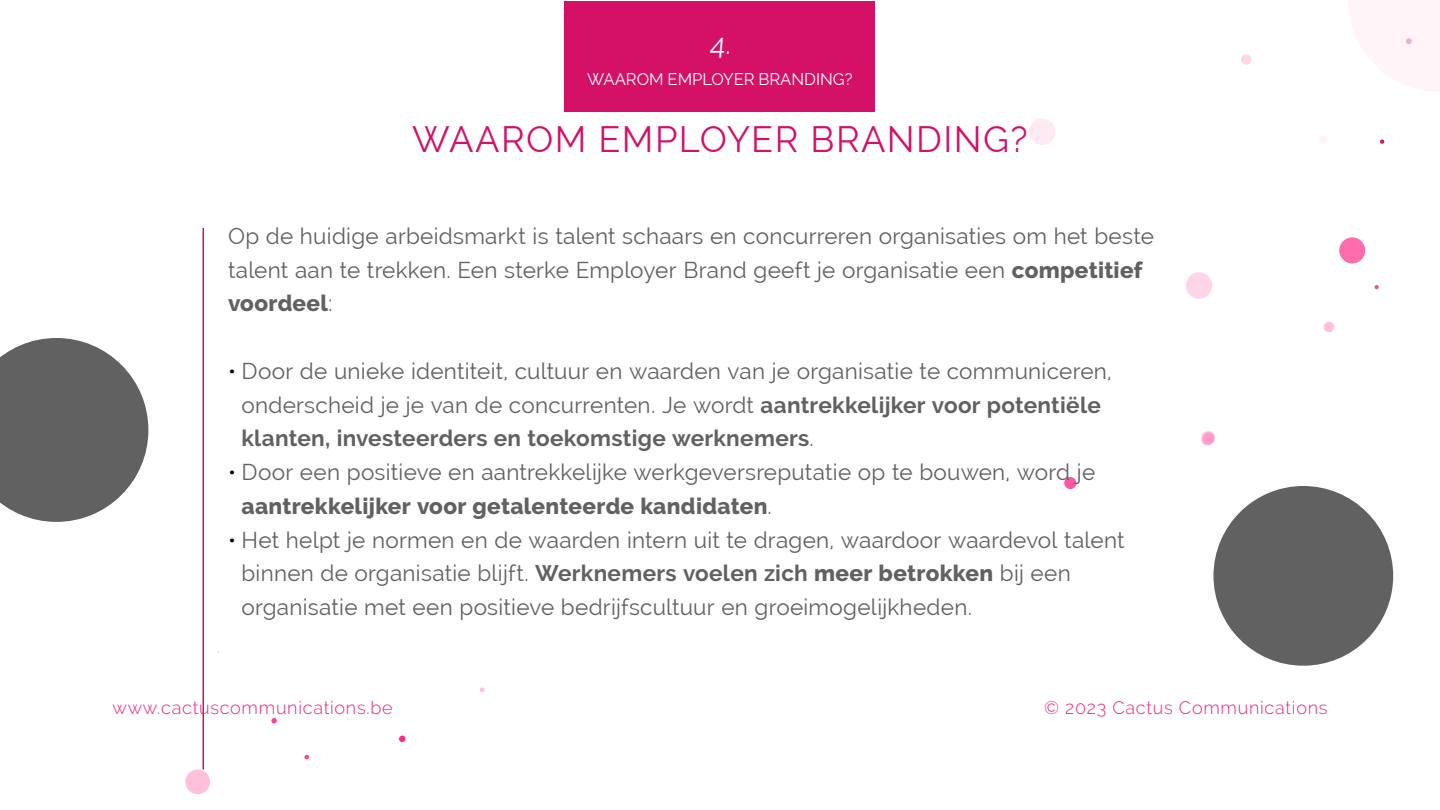
<style>
.page{position:relative;width:1440px;height:810px;background:#fff}
.page>*{position:absolute;margin:0;border:0;box-sizing:border-box;transform-origin:0 0}
.t1{font:36px "Raleway";letter-spacing:.04em;color:#d51067}
.t2{font:28.5px "Raleway";color:#fff}
.t3{font:22.5px/33.8px "Raleway";letter-spacing:.01em;color:#616161}
.t4{font:300 18px "Raleway";letter-spacing:.04em;color:#ed2480}
.t5{font:16.5px "Raleway";color:#fff}
.s1{font-weight:800}
.s2{color:#000}
.s3{font-weight:700}
</style>
<div class="page">
<svg style="left:1029px;top:119px;width:26px;height:26px"></svg>
<div style="left:1064px;top:477px;width:12px;height:12px;background:#ff57a0;border-radius:50%"></div>
<div style="left:1339px;top:237px;width:26px;height:26px;background:#ff6cac;border-radius:50%"></div>
<svg style="left:1374px;top:285px;width:5px;height:4px"></svg>
<svg style="left:1380px;top:139px;width:5px;height:5px"></svg>
<svg style="left:1321px;top:137px;width:4px;height:4px"></svg>
<svg style="left:1324px;top:321px;width:11px;height:11px"></svg>
<svg style="left:1241px;top:54px;width:11px;height:11px"></svg>
<svg style="left:1405px;top:38px;width:7px;height:7px"></svg>
<svg style="left:1200px;top:431px;width:15px;height:15px"></svg>
<svg style="left:1186px;top:272px;width:27px;height:27px"></svg>
<svg style="left:185px;top:769px;width:25px;height:26px"></svg>
<svg style="left:271px;top:718px;width:6px;height:6px"></svg>
<svg style="left:304px;top:755px;width:5px;height:4px"></svg>
<svg style="left:399px;top:735px;width:7px;height:7px"></svg>
<svg style="left:480px;top:687px;width:5px;height:6px"></svg>
<hr style="left:202px;top:228px;width:2px;height:542px;background:#d51067">
<div style="left:1213px;top:486px;width:180px;height:180px;background:#616161;border-radius:50%"></div>
<svg style="left:0;top:338px;width:148px;height:184px;background:#797979"></svg>
<div style="left:565px;top:1px;width:310px;height:110px;background:#d51067"></div>
<p class="t2" style="left:710px;top:28px;width:25px">4.</p>
<p class="t5" style="left:587px;top:69px;width:267px">WAAROM EMPLOYER BRANDING?</p>
<h1 class="t1" style="left:412px;top:118px;width:617px">WAAROM EMPLOYER BRANDING?</h1>
<p class="t3" style="left:228px;top:219px;width:927px">Op de huidige arbeidsmarkt is talent schaars en concurreren organisaties om het beste talent aan te trekken. Een sterke Employer Brand geeft je organisatie een <span class="s1">competitief voordeel</span>:</p>
<p class="t3" style="left:242px;top:354px;width:872px;text-indent:-14px"><span class="s2">•</span> Door de unieke identiteit, cultuur en waarden van je organisatie te communiceren, onderscheid je je van de concurrenten. Je wordt <span class="s3">aantrekkelijker voor potentiële klanten, investeerders en toekomstige werknemers</span>.</p>
<p class="t3" style="left:242px;top:455px;width:855px;text-indent:-14px"><span class="s2">•</span> Door een positieve en aantrekkelijke werkgeversreputatie op te bouwen, word je <span class="s1">aantrekkelijker voor getalenteerde kandidaten</span>.</p>
<p class="t3" style="left:242px;top:523px;width:885px;text-indent:-14px"><span class="s2">•</span> Het helpt je normen en de waarden intern uit te dragen, waardoor waardevol talent binnen de organisatie blijft. <span class="s3">Werknemers voelen zich</span> <span class="s1">meer betrokken</span> bij een organisatie met een positieve bedrijfscultuur en groeimogelijkheden.</p>
<p class="t4" style="left:112px;top:698px;width:282px">www.cactuscommunications.be</p>
<p class="t4" style="left:1044px;top:698px;width:285px">© 2023 Cactus Communications</p>
</div>
